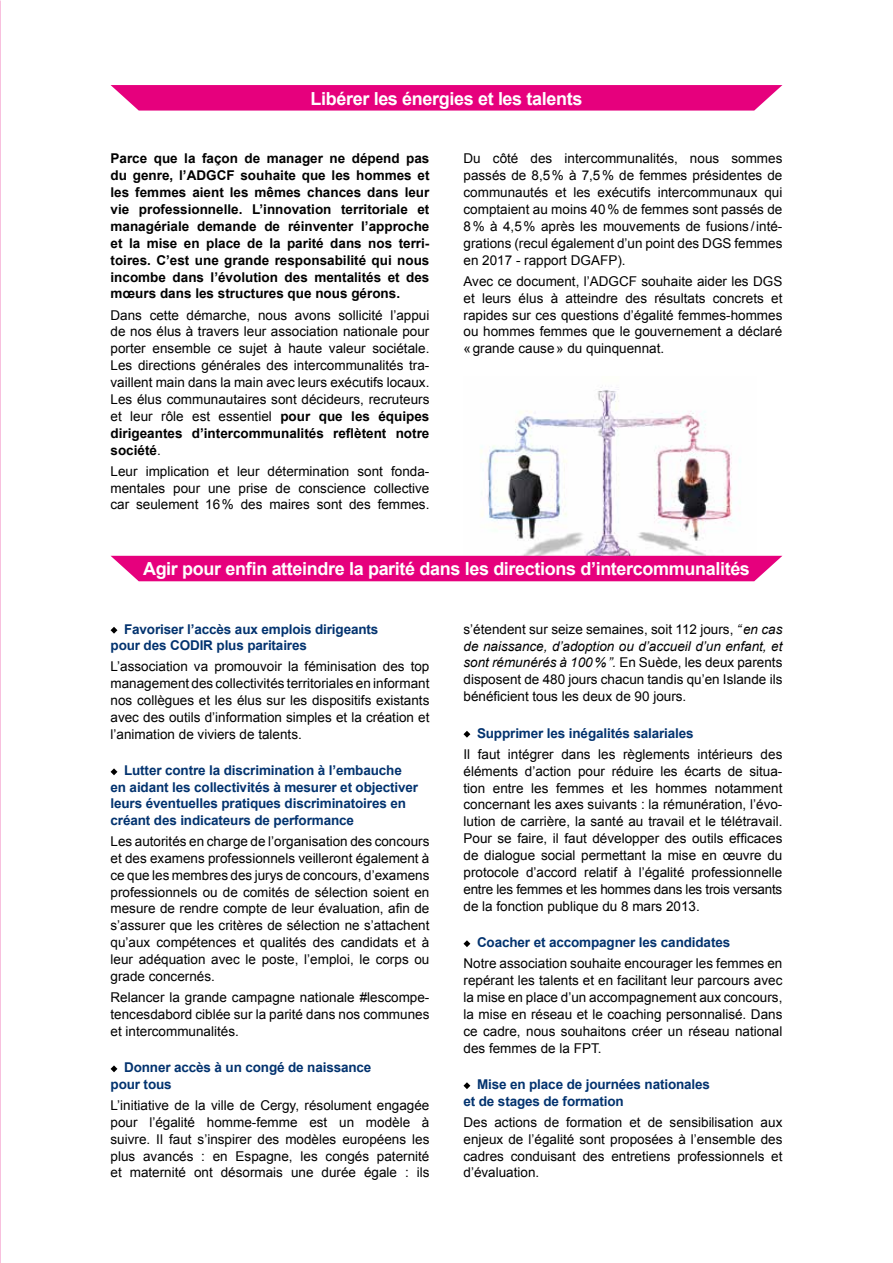
<style>
.page{position:relative;width:893px;height:1263px;background:#fff}
.page>*{position:absolute;margin:0;border:0;box-sizing:border-box;transform-origin:0 0}
.t1{font:700 18px "Arial";letter-spacing:-.02em;color:#fff}
.t2{font:13.5px/16.8px "Arial";color:#000;text-align:justify}
.t3{font:700 13.5px/16.5px "Arial";letter-spacing:-.01em;color:#03336f}
.t4{font:700 13.5px/16.8px "Arial";color:#000;text-align:justify}
.s1{font-weight:700}
.s2{font-style:italic}
</style>
<div class="page">
<img style="left:463px;top:387px;width:293px;height:169px">
<svg style="left:111px;top:627px;width:6px;height:7px"></svg>
<svg style="left:111px;top:768px;width:6px;height:7px"></svg>
<svg style="left:111px;top:1065px;width:6px;height:7px"></svg>
<svg style="left:463px;top:731px;width:7px;height:7px"></svg>
<svg style="left:463px;top:940px;width:7px;height:7px"></svg>
<svg style="left:463px;top:1082px;width:7px;height:7px"></svg>
<svg style="left:111px;top:85px;width:671px;height:26px;background:#e70f84"></svg>
<div style="left:111px;top:556px;width:671px;height:25px;background:#e6007d"></div>
<h1 class="t1" style="left:311px;top:88px;width:273px">Libérer les énergies et les talents</h1>
<p class="t4" style="left:111px;top:150px;width:320px">Parce que la façon de manager ne dépend pas du genre, l’ADGCF souhaite que les hommes et les femmes aient les mêmes chances dans leur vie professionnelle. L’innovation territoriale et managériale demande de réinventer l’approche et la mise en place de la parité dans nos terri&shy;toires. C’est une grande responsabilité qui nous incombe dans l’évolution des mentalités et des mœurs dans les structures que nous gérons.</p>
<p class="t2" style="left:111px;top:306px;width:320px">Dans cette démarche, nous avons sollicité l’appui de nos élus à travers leur association nationale pour porter ensemble ce sujet à haute valeur sociétale.<br>Les directions générales des intercommunalités tra&shy;vaillent main dans la main avec leurs exécutifs locaux.<br>Les élus communautaires sont décideurs, recruteurs et leur rôle est essentiel <span class="s1">pour que les équipes dirigeantes d’intercommunalités reflètent notre société</span>.</p>
<p class="t2" style="left:111px;top:463px;width:320px">Leur implication et leur détermination sont fonda&shy;mentales pour une prise de conscience collective car seulement 16% des maires sont des femmes.</p>
<p class="t2" style="left:463px;top:150px;width:320px">Du côté des intercommunalités, nous sommes passés de 8,5% à 7,5% de femmes présidentes de communautés et les exécutifs intercommunaux qui comptaient au moins 40% de femmes sont passés de 8% à 4,5% après les mouvements de fusions /inté&shy;grations (recul également d’un point des DGS femmes en 2017 - rapport DGAFP).</p>
<p class="t2" style="left:463px;top:273px;width:320px">Avec ce document, l’ADGCF souhaite aider les DGS et leurs élus à atteindre des résultats concrets et rapides sur ces questions d’égalité femmes-hommes ou hommes femmes que le gouvernement a déclaré «grande cause» du quinquennat.</p>
<h1 class="t1" style="left:143px;top:559px;width:608px">Agir pour enfin atteindre la parité dans les directions d’intercommunalités</h1>
<p class="t3" style="left:111px;top:621px;width:269px;text-indent:14px">Favoriser l’accès aux emplois dirigeants pour des CODIR plus paritaires</p>
<p class="t2" style="left:111px;top:658px;width:320px">L’association va promouvoir la féminisation des top management des collectivités territoriales en informant nos collègues et les élus sur les dispositifs existants avec des outils d’information simples et la création et l’animation de viviers de talents.</p>
<p class="t3" style="left:111px;top:762px;width:309px;text-indent:14px">Lutter contre la discrimination à l’embauche en aidant les collectivités à mesurer et objectiver leurs éventuelles pratiques discriminatoires en créant des indicateurs de performance</p>
<p class="t2" style="left:111px;top:833px;width:320px">Les autorités en charge de l’organisation des concours et des examens professionnels veilleront également à ce que les membres des jurys de concours, d’examens professionnels ou de comités de sélection soient en mesure de rendre compte de leur évaluation, afin de s’assurer que les critères de sélection ne s’attachent qu’aux compétences et qualités des candidats et à leur adéquation avec le poste, l’emploi, le corps ou grade concernés.</p>
<p class="t2" style="left:111px;top:989px;width:320px">Relancer la grande campagne nationale #lescompe&shy;tencesdabord ciblée sur la parité dans nos communes et intercommunalités.</p>
<p class="t3" style="left:111px;top:1059px;width:262px;text-indent:14px">Donner accès à un congé de naissance pour tous</p>
<p class="t2" style="left:111px;top:1097px;width:320px">L’initiative de la ville de Cergy, résolument engagée pour l’égalité homme-femme est un modèle à suivre. Il faut s’inspirer des modèles européens les plus avancés : en Espagne, les congés paternité et maternité ont désormais une durée égale : ils</p>
<p class="t2" style="left:463px;top:621px;width:320px">s’étendent sur seize semaines, soit 112 jours, <span class="s2">“en cas de naissance, d’adoption ou d’accueil d’un enfant, et sont rémunérés à 100%”.</span> En Suède, les deux parents disposent de 480 jours chacun tandis qu’en Islande ils bénéficient tous les deux de 90 jours.</p>
<p class="t3" style="left:477px;top:725px;width:218px">Supprimer les inégalités salariales</p>
<p class="t2" style="left:463px;top:746px;width:320px">Il faut intégrer dans les règlements intérieurs des éléments d’action pour réduire les écarts de situa&shy;tion entre les femmes et les hommes notamment concernant les axes suivants : la rémunération, l’évo&shy;lution de carrière, la santé au travail et le télétravail.<br>Pour se faire, il faut développer des outils efficaces de dialogue social permettant la mise en œuvre du protocole d’accord relatif à l’égalité professionnelle entre les femmes et les hommes dans les trois versants de la fonction publique du 8 mars 2013.</p>
<p class="t3" style="left:477px;top:934px;width:255px">Coacher et accompagner les candidates</p>
<p class="t2" style="left:463px;top:955px;width:320px">Notre association souhaite encourager les femmes en repérant les talents et en facilitant leur parcours avec la mise en place d’un accompagnement aux concours, la mise en réseau et le coaching personnalisé. Dans ce cadre, nous souhaitons créer un réseau national des femmes de la FPT.</p>
<p class="t3" style="left:463px;top:1076px;width:248px;text-indent:14px">Mise en place de journées nationales et de stages de formation</p>
<p class="t2" style="left:463px;top:1114px;width:320px">Des actions de formation et de sensibilisation aux enjeux de l’égalité sont proposées à l’ensemble des cadres conduisant des entretiens professionnels et d’évaluation.</p>
</div>
